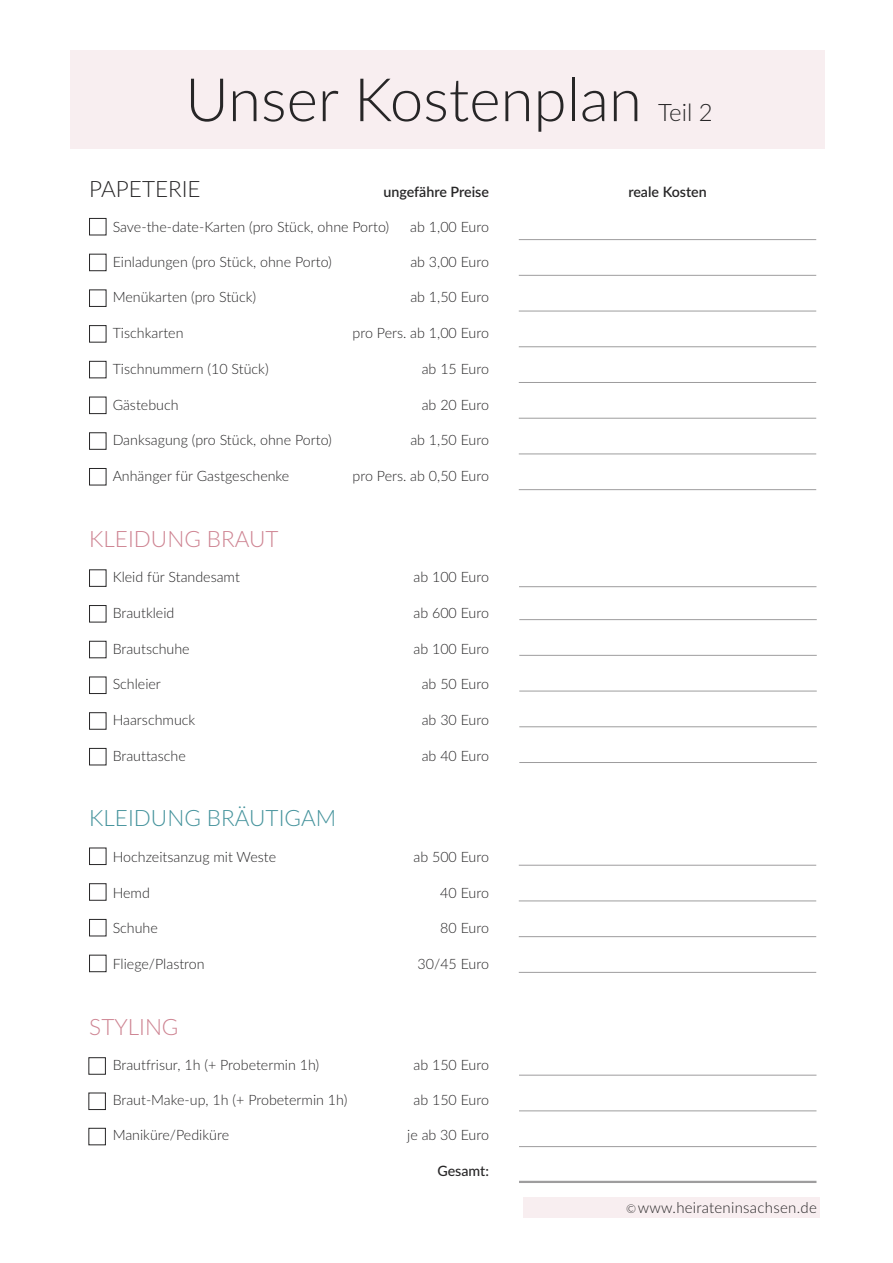
<style>
.page{position:relative;width:893px;height:1263px;background:#fff}
.page>*{position:absolute;margin:0;border:0;box-sizing:border-box;transform-origin:0 0}
.t1{font:300 60px "Lato";color:#272627}
.t2{font:300 24px "Lato";color:#272627}
.t3{font:300 22.5px "Lato";color:#ce8492}
.t4{font:300 22.5px "Lato";color:#45939c}
.t5{font:300 22.5px "Lato";color:#272627}
.t6{font:300 15px "Lato";letter-spacing:.015em;color:#272627}
.t7{font:300 14.25px "Lato";color:#272627}
.t8{font:600 14.25px "Lato";color:#272627}
.t9{font:500 14.25px "Lato";color:#272627}
.s1{font-size:12px}
</style>
<div class="page">
<div style="left:70px;top:50px;width:755px;height:98px;background:#f8eef0"></div>
<div style="left:89px;top:218px;width:17px;height:17px;border:1px solid #272627"></div>
<div style="left:89px;top:254px;width:17px;height:17px;border:1px solid #272627"></div>
<div style="left:89px;top:290px;width:17px;height:17px;border:1px solid #272627"></div>
<div style="left:89px;top:325px;width:17px;height:17px;border:1px solid #272627"></div>
<div style="left:89px;top:361px;width:17px;height:17px;border:1px solid #272627"></div>
<div style="left:89px;top:397px;width:17px;height:17px;border:1px solid #272627"></div>
<div style="left:89px;top:432px;width:17px;height:17px;border:1px solid #272627"></div>
<div style="left:89px;top:468px;width:17px;height:17px;border:1px solid #272627"></div>
<div style="left:89px;top:570px;width:17px;height:17px;border:1px solid #272627"></div>
<div style="left:89px;top:605px;width:17px;height:17px;border:1px solid #272627"></div>
<div style="left:89px;top:641px;width:17px;height:17px;border:1px solid #272627"></div>
<div style="left:89px;top:677px;width:17px;height:17px;border:1px solid #272627"></div>
<div style="left:89px;top:712px;width:17px;height:17px;border:1px solid #272627"></div>
<div style="left:89px;top:748px;width:17px;height:17px;border:1px solid #272627"></div>
<div style="left:89px;top:848px;width:17px;height:17px;border:1px solid #272627"></div>
<div style="left:89px;top:883px;width:17px;height:17px;border:1px solid #272627"></div>
<div style="left:89px;top:919px;width:17px;height:17px;border:1px solid #272627"></div>
<div style="left:89px;top:955px;width:17px;height:17px;border:1px solid #272627"></div>
<hr style="left:519px;top:239px;width:297px;height:1px;background:#9e9d9e">
<hr style="left:519px;top:275px;width:297px;height:1px;background:#9e9d9e">
<hr style="left:519px;top:311px;width:297px;height:1px;background:#9e9d9e">
<hr style="left:519px;top:346px;width:297px;height:1px;background:#9e9d9e">
<hr style="left:519px;top:382px;width:297px;height:1px;background:#9e9d9e">
<hr style="left:519px;top:418px;width:297px;height:1px;background:#9e9d9e">
<hr style="left:519px;top:453px;width:297px;height:1px;background:#9e9d9e">
<hr style="left:519px;top:489px;width:297px;height:1px;background:#9e9d9e">
<hr style="left:519px;top:586px;width:297px;height:1px;background:#9e9d9e">
<hr style="left:519px;top:619px;width:298px;height:1px;background:#9e9d9e">
<hr style="left:519px;top:655px;width:298px;height:1px;background:#9e9d9e">
<hr style="left:519px;top:691px;width:298px;height:1px;background:#9e9d9e">
<hr style="left:519px;top:726px;width:298px;height:1px;background:#9e9d9e">
<hr style="left:519px;top:762px;width:298px;height:1px;background:#9e9d9e">
<hr style="left:519px;top:865px;width:297px;height:1px;background:#9e9d9e">
<hr style="left:519px;top:900px;width:297px;height:1px;background:#9e9d9e">
<hr style="left:519px;top:936px;width:297px;height:1px;background:#9e9d9e">
<hr style="left:519px;top:972px;width:297px;height:1px;background:#9e9d9e">
<hr style="left:519px;top:1075px;width:297px;height:1px;background:#9e9d9e">
<hr style="left:519px;top:1110px;width:297px;height:1px;background:#9e9d9e">
<hr style="left:519px;top:1146px;width:297px;height:1px;background:#9e9d9e">
<hr style="left:519px;top:1181px;width:297px;height:2px;background:#9e9d9e">
<div style="left:89px;top:1057px;width:17px;height:17px;border:1px solid #272627"></div>
<div style="left:89px;top:1093px;width:17px;height:17px;border:1px solid #272627"></div>
<div style="left:89px;top:1128px;width:17px;height:17px;border:1px solid #272627"></div>
<div style="left:524px;top:1197px;width:296px;height:21px;background:#f8eef0"></div>
<h1 class="t1" style="left:185px;top:65px;width:458px">Unser Kostenplan</h1>
<h2 class="t2" style="left:658px;top:99px;width:56px">Teil 2</h2>
<h3 class="t5" style="left:89px;top:176px;width:113px">PAPETERIE</h3>
<p class="t8" style="left:383px;top:183px;width:107px">ungefähre Preise</p>
<p class="t8" style="left:628px;top:183px;width:80px">reale Kosten</p>
<p class="t7" style="left:113px;top:219px;width:278px">Save-the-date-Karten (pro Stück, ohne Porto)</p>
<p class="t7" style="left:410px;top:219px;width:80px">ab 1,00 Euro</p>
<p class="t7" style="left:113px;top:253px;width:221px">Einladungen (pro Stück, ohne Porto)</p>
<p class="t7" style="left:410px;top:253px;width:80px">ab 3,00 Euro</p>
<p class="t7" style="left:113px;top:289px;width:145px">Menükarten (pro Stück)</p>
<p class="t7" style="left:410px;top:289px;width:80px">ab 1,50 Euro</p>
<p class="t7" style="left:113px;top:325px;width:72px">Tischkarten</p>
<p class="t7" style="left:353px;top:325px;width:138px">pro Pers. ab 1,00 Euro</p>
<p class="t7" style="left:113px;top:361px;width:158px">Tischnummern (10 Stück)</p>
<p class="t7" style="left:422px;top:361px;width:69px">ab 15 Euro</p>
<p class="t7" style="left:113px;top:396px;width:67px">Gästebuch</p>
<p class="t7" style="left:422px;top:396px;width:69px">ab 20 Euro</p>
<p class="t7" style="left:113px;top:432px;width:221px">Danksagung (pro Stück, ohne Porto)</p>
<p class="t7" style="left:410px;top:432px;width:80px">ab 1,50 Euro</p>
<p class="t7" style="left:113px;top:468px;width:178px">Anhänger für Gastgeschenke</p>
<p class="t7" style="left:353px;top:468px;width:138px">pro Pers. ab 0,50 Euro</p>
<h3 class="t3" style="left:89px;top:526px;width:191px">KLEIDUNG BRAUT</h3>
<p class="t7" style="left:113px;top:569px;width:129px">Kleid für Standesamt</p>
<p class="t7" style="left:413px;top:569px;width:77px">ab 100 Euro</p>
<p class="t7" style="left:113px;top:605px;width:63px">Brautkleid</p>
<p class="t7" style="left:413px;top:605px;width:77px">ab 600 Euro</p>
<p class="t7" style="left:113px;top:640px;width:79px">Brautschuhe</p>
<p class="t7" style="left:413px;top:640px;width:77px">ab 100 Euro</p>
<p class="t7" style="left:113px;top:676px;width:50px">Schleier</p>
<p class="t7" style="left:422px;top:676px;width:69px">ab 50 Euro</p>
<p class="t7" style="left:113px;top:712px;width:84px">Haarschmuck</p>
<p class="t7" style="left:422px;top:712px;width:69px">ab 30 Euro</p>
<p class="t7" style="left:113px;top:747px;width:75px">Brauttasche</p>
<p class="t7" style="left:422px;top:747px;width:69px">ab 40 Euro</p>
<h3 class="t4" style="left:89px;top:805px;width:248px">KLEIDUNG BRÄUTIGAM</h3>
<p class="t7" style="left:113px;top:849px;width:165px">Hochzeitsanzug mit Weste</p>
<p class="t7" style="left:413px;top:849px;width:77px">ab 500 Euro</p>
<p class="t7" style="left:113px;top:884px;width:39px">Hemd</p>
<p class="t7" style="left:440px;top:884px;width:50px">40 Euro</p>
<p class="t7" style="left:113px;top:920px;width:47px">Schuhe</p>
<p class="t7" style="left:440px;top:920px;width:50px">80 Euro</p>
<p class="t7" style="left:113px;top:956px;width:94px">Fliege/Plastron</p>
<p class="t7" style="left:418px;top:956px;width:73px">30/45 Euro</p>
<h3 class="t3" style="left:89px;top:1014px;width:91px">STYLING</h3>
<p class="t7" style="left:113px;top:1057px;width:208px">Brautfrisur, 1h (+ Probetermin 1h)</p>
<p class="t7" style="left:413px;top:1057px;width:77px">ab 150 Euro</p>
<p class="t7" style="left:113px;top:1091px;width:236px">Braut-Make-up, 1h (+ Probetermin 1h)</p>
<p class="t7" style="left:413px;top:1091px;width:77px">ab 150 Euro</p>
<p class="t7" style="left:113px;top:1127px;width:118px">Maniküre/Pediküre</p>
<p class="t7" style="left:407px;top:1127px;width:83px">je ab 30 Euro</p>
<p class="t9" style="left:437px;top:1163px;width:53px">Gesamt:</p>
<p class="t6" style="left:626px;top:1199px;width:192px"><span class="s1">©</span>www.heirateninsachsen.de</p>
</div>
